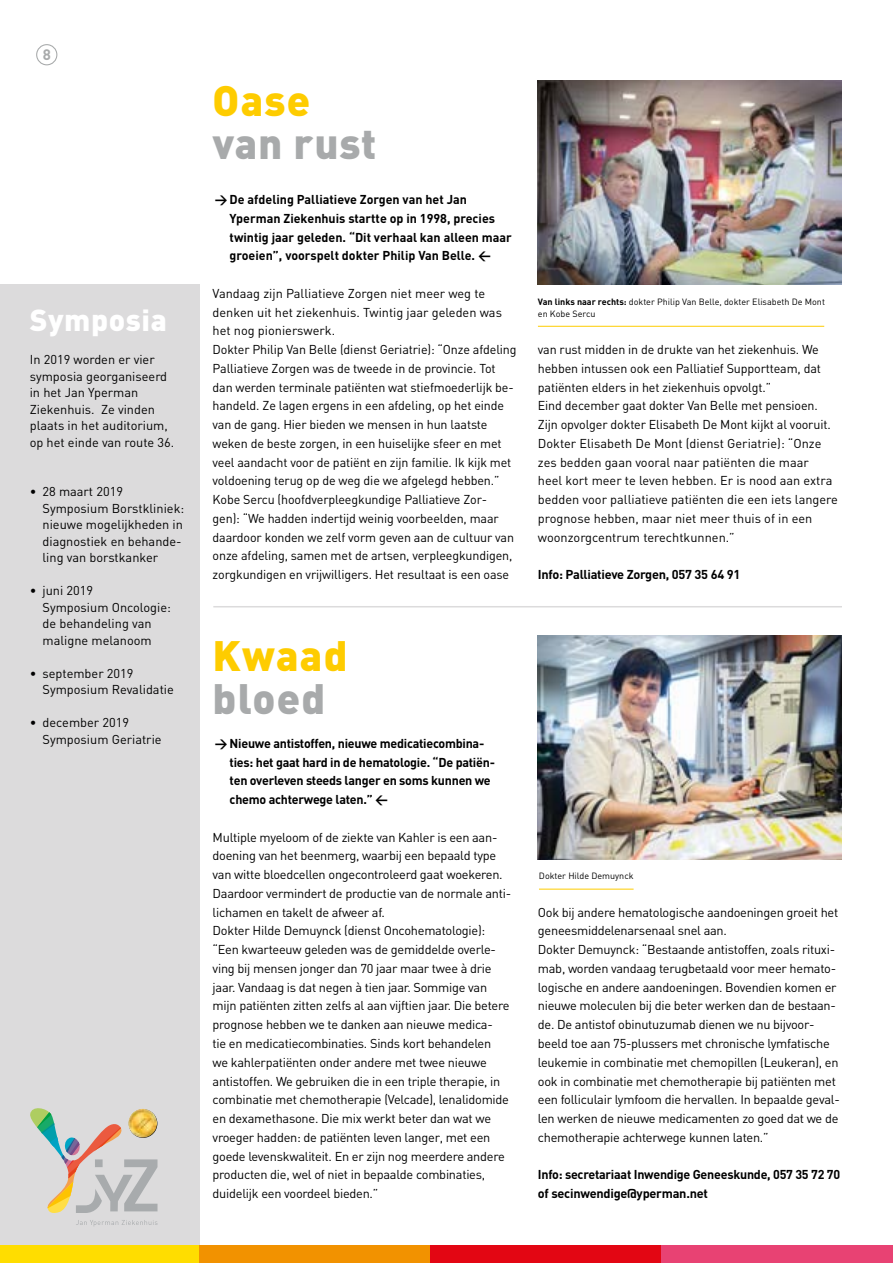
<style>
.page{position:relative;width:893px;height:1263px;background:#fff}
.page>*{position:absolute;margin:0;border:0;box-sizing:border-box;transform-origin:0 0}
.t1{font:900 42px "DIN";letter-spacing:.02em;color:#a8aaab}
.t2{font:900 42px "DIN";letter-spacing:.03em;color:#fecc00}
.t3{font:900 30px "DIN";letter-spacing:.02em;color:#fff}
.t4{font:700 15px "DIN";color:#a8aaab}
.t5{font:12.75px/18.8px "DIN";letter-spacing:-.02em;color:#000}
.t6{font:12.75px/16.5px "DIN";color:#000}
.t7{font:700 12.75px/18.8px "DIN";letter-spacing:-.02em;color:#000}
.t8{font:700 12.75px/18.8px "DIN";color:#000}
.t9{font:9px/12px "DIN";color:#000}
.s1{font-weight:700}
</style>
<div class="page">
<div style="left:0;top:285px;width:200px;height:978px;background:#dcdbdc"></div>
<svg style="left:30px;top:1108px;width:128px;height:118px"></svg>
<img style="left:128px;top:1109px;width:29px;height:28px;border-radius:14px">
<div style="left:0;top:1246px;width:200px;height:17px;background:#fd0"></div>
<div style="left:200px;top:1246px;width:231px;height:17px;background:#f29200"></div>
<div style="left:431px;top:1246px;width:231px;height:17px;background:#e30613"></div>
<div style="left:662px;top:1246px;width:231px;height:17px;background:#e84273"></div>
<div style="left:36px;top:44px;width:21px;height:21px;border:1px solid #a8aaab;border-radius:50%"></div>
<hr style="left:213px;top:606px;width:629px;height:1px;background:#dcdbdc">
<img style="left:538px;top:635px;width:304px;height:224px">
<hr style="left:539px;top:889px;width:95px;height:1px;background:#fecc00">
<img style="left:538px;top:80px;width:303px;height:205px">
<hr style="left:538px;top:326px;width:286px;height:1px;background:#fecc00">
<p class="t4" style="left:43px;top:45px;width:10px">8</p>
<h2 class="t3" style="left:30px;top:300px;width:139px">Symposia</h2>
<p class="t6" style="left:30px;top:351px;width:146px">In 2019 worden er vier symposia georganiseerd in het Jan Yperman<br>Ziekenhuis. Ze vinden plaats in het auditorium, op het einde van route 36.</p>
<p class="t6" style="left:43px;top:483px;width:143px;text-indent:-13px">• 28 maart 2019<br>Symposium Borstkliniek: nieuwe mogelijkheden in diagnostiek en behande&shy;ling van borstkanker</p>
<p class="t6" style="left:43px;top:582px;width:130px;text-indent:-13px">• juni 2019<br>Symposium Oncologie: de behandeling van maligne melanoom</p>
<p class="t6" style="left:43px;top:665px;width:133px;text-indent:-13px">• september 2019<br>Symposium Revalidatie</p>
<p class="t6" style="left:43px;top:714px;width:121px;text-indent:-13px">• december 2019<br>Symposium Geriatrie</p>
<h1 class="t2" style="left:213px;top:72px;width:99px">Oase</h1>
<h1 class="t1" style="left:213px;top:116px;width:165px">van rust</h1>
<p class="t8" style="left:230px;top:189px;width:284px;text-indent:-15px">&gt; De afdeling Palliatieve Zorgen van het Jan Yperman Ziekenhuis startte op in 1998, precies twintig jaar geleden. “Dit verhaal kan alleen maar groeien”, voorspelt dokter Philip Van Belle. &lt;</p>
<p class="t5" style="left:213px;top:284px;width:306px">Vandaag zijn Palliatieve Zorgen niet meer weg te denken uit het ziekenhuis. Twintig jaar geleden was het nog pionierswerk.<br>Dokter Philip Van Belle (dienst Geriatrie): “Onze afdeling Palliatieve Zorgen was de tweede in de provincie. Tot dan werden terminale patiënten wat stiefmoederlijk be&shy;handeld. Ze lagen ergens in een afdeling, op het einde van de gang. Hier bieden we mensen in hun laatste weken de beste zorgen, in een huiselijke sfeer en met veel aandacht voor de patiënt en zijn familie. Ik kijk met voldoening terug op de weg die we afgelegd hebben.” Kobe Sercu (hoofdverpleegkundige Palliatieve Zor&shy;gen): “We hadden indertijd weinig voorbeelden, maar daardoor konden we zelf vorm geven aan de cultuur van onze afdeling, samen met de artsen, verpleegkundigen, zorgkundigen en vrijwilligers. Het resultaat is een oase</p>
<p class="t9" style="left:538px;top:295px;width:289px"><span class="s1">Van links naar rechts:</span> dokter Philip Van Belle, dokter Elisabeth De Mont en Kobe Sercu</p>
<p class="t5" style="left:538px;top:340px;width:302px">van rust midden in de drukte van het ziekenhuis. We hebben intussen ook een Palliatief Supportteam, dat patiënten elders in het ziekenhuis opvolgt.”<br>Eind december gaat dokter Van Belle met pensioen.<br>Zijn opvolger dokter Elisabeth De Mont kijkt al vooruit.<br>Dokter Elisabeth De Mont (dienst Geriatrie): “Onze zes bedden gaan vooral naar patiënten die maar<br>heel kort meer te leven hebben. Er is nood aan extra bedden voor palliatieve patiënten die een iets langere prognose hebben, maar niet meer thuis of in een woonzorgcentrum terechtkunnen.”</p>
<p class="t7" style="left:538px;top:565px;width:204px">Info: Palliatieve Zorgen, 057 35 64 91</p>
<h1 class="t2" style="left:213px;top:627px;width:136px">Kwaad</h1>
<h1 class="t1" style="left:213px;top:671px;width:114px">bloed</h1>
<p class="t7" style="left:230px;top:733px;width:267px;text-indent:-15px">&gt; Nieuwe antistoffen, nieuwe medicatiecombina&shy;ties: het gaat hard in de hematologie. “De patiën&shy;ten overleven steeds langer en soms kunnen we chemo achterwege laten.” &lt;</p>
<p class="t5" style="left:213px;top:827px;width:300px">Multiple myeloom of de ziekte van Kahler is een aan&shy;doening van het beenmerg, waarbij een bepaald type van witte bloedcellen ongecontroleerd gaat woekeren.<br>Daardoor vermindert de productie van de normale anti&shy;lichamen en takelt de afweer af.<br>Dokter Hilde Demuynck (dienst Oncohematologie): “Een kwarteeuw geleden was de gemiddelde overle&shy;ving bij mensen jonger dan 70 jaar maar twee à drie jaar. Vandaag is dat negen à tien jaar. Sommige van mijn patiënten zitten zelfs al aan vijftien jaar. Die betere prognose hebben we te danken aan nieuwe medica-<br>tie en medicatiecombinaties. Sinds kort behandelen<br>we kahlerpatiënten onder andere met twee nieuwe antistoffen. We gebruiken die in een triple therapie, in combinatie met chemotherapie (Velcade), lenalidomide en dexamethasone. Die mix werkt beter dan wat we vroeger hadden: de patiënten leven langer, met een goede levenskwaliteit. En er zijn nog meerdere andere producten die, wel of niet in bepaalde combinaties, duidelijk een voordeel bieden.”</p>
<p class="t9" style="left:539px;top:870px;width:96px">Dokter Hilde Demuynck</p>
<p class="t5" style="left:538px;top:902px;width:303px">Ook bij andere hematologische aandoeningen groeit het geneesmiddelenarsenaal snel aan.<br>Dokter Demuynck: “Bestaande antistoffen, zoals rituxi&shy;mab, worden vandaag terugbetaald voor meer hemato&shy;logische en andere aandoeningen. Bovendien komen er nieuwe moleculen bij die beter werken dan de bestaan&shy;de. De antistof obinutuzumab dienen we nu bijvoor&shy;beeld toe aan 75-plussers met chronische lymfatische leukemie in combinatie met chemopillen (Leukeran), en ook in combinatie met chemotherapie bij patiënten met een folliculair lymfoom die hervallen. In bepaalde geval&shy;len werken de nieuwe medicamenten zo goed dat we de chemotherapie achterwege kunnen laten.”</p>
<p class="t7" style="left:538px;top:1165px;width:304px">Info: secretariaat Inwendige Geneeskunde, 057 35 72 70 of secinwendige@yperman.net</p>
</div>
